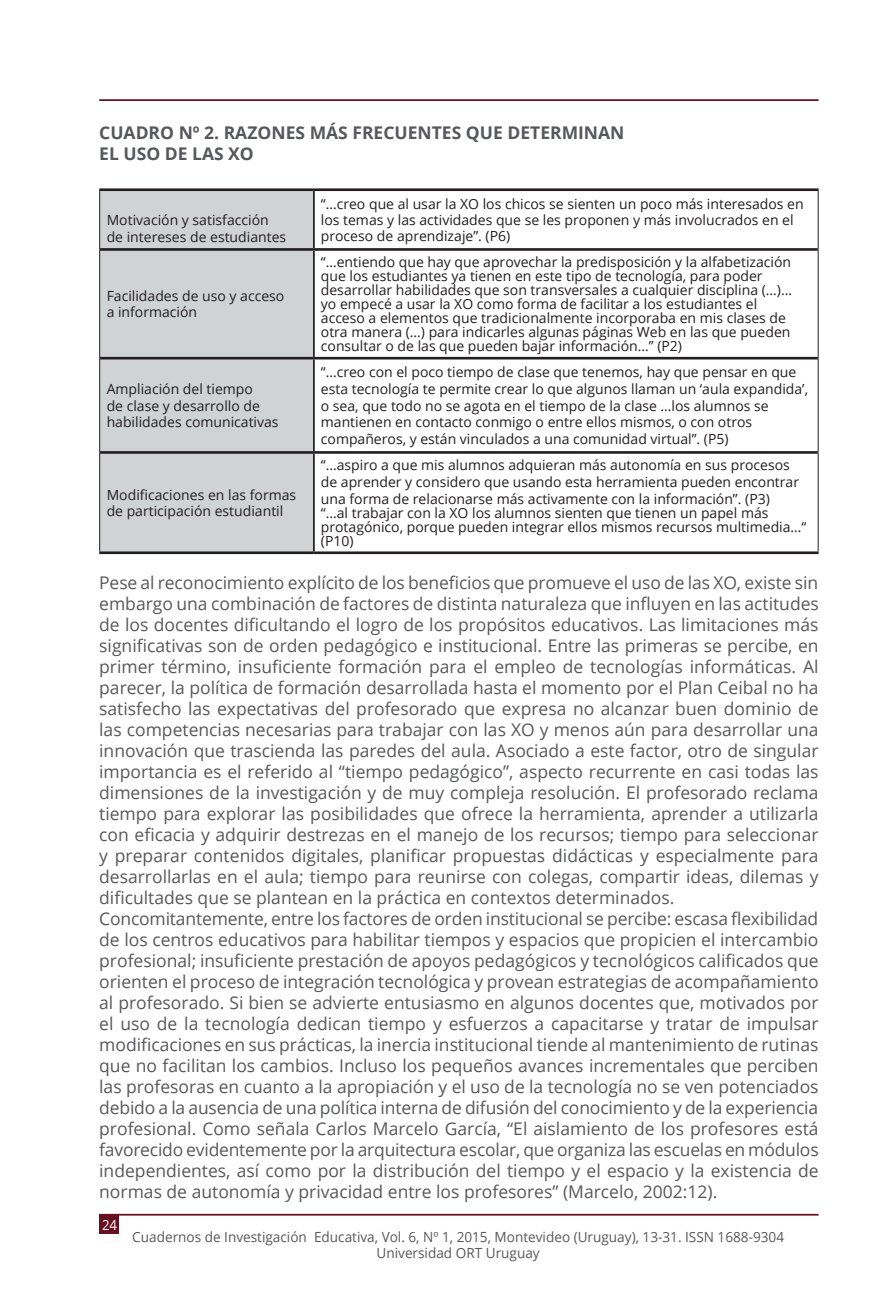
<style>
.page{position:relative;width:893px;height:1290px;background:#fff}
.page>*{position:absolute;margin:0;border:0;box-sizing:border-box;transform-origin:0 0}
.t1{font:17.5px/21px "Open Sans";color:#57585a}
.t2{font:700 17.5px/21px "Open Sans";color:#57585a}
.t3{font:14px/16.8px "Open Sans";color:#231f20}
.t4{font:14px/16.8px "Open Sans";color:#57585a;text-align:center}
.t5{font:14px "Open Sans";color:#fff;scale:.95 1}
</style>
<div class="page">
<hr style="left:99px;top:1214px;width:720px;height:1px;background:#661020">
<hr style="left:99px;top:99px;width:720px;height:2px;background:#661020">
<div style="left:99px;top:1214px;width:20px;height:20px;background:#661020"></div>
<div style="left:100px;top:191px;width:213px;height:360px;background:#d1d2d4"></div>
<hr style="left:99px;top:188px;width:215px;height:3px;background:#231f20">
<hr style="left:314px;top:188px;width:505px;height:3px;background:#231f20">
<hr style="left:100px;top:248px;width:214px;height:3px;background:#231f20">
<hr style="left:314px;top:248px;width:504px;height:3px;background:#231f20">
<hr style="left:100px;top:357px;width:214px;height:2px;background:#231f20">
<hr style="left:314px;top:357px;width:504px;height:2px;background:#231f20">
<hr style="left:100px;top:451px;width:214px;height:3px;background:#231f20">
<hr style="left:314px;top:451px;width:504px;height:3px;background:#231f20">
<hr style="left:99px;top:551px;width:215px;height:3px;background:#231f20">
<hr style="left:314px;top:551px;width:505px;height:3px;background:#231f20">
<hr style="left:313px;top:191px;width:2px;height:57px;background:#231f20">
<hr style="left:313px;top:251px;width:2px;height:106px;background:#231f20">
<hr style="left:313px;top:359px;width:2px;height:92px;background:#231f20">
<hr style="left:313px;top:454px;width:2px;height:97px;background:#231f20">
<hr style="left:818px;top:191px;width:1px;height:58px;background:#231f20">
<hr style="left:818px;top:249px;width:1px;height:109px;background:#231f20">
<hr style="left:818px;top:358px;width:1px;height:94px;background:#231f20">
<hr style="left:818px;top:452px;width:1px;height:99px;background:#231f20">
<hr style="left:99px;top:191px;width:1px;height:58px;background:#231f20">
<hr style="left:99px;top:249px;width:1px;height:109px;background:#231f20">
<hr style="left:99px;top:358px;width:1px;height:94px;background:#231f20">
<hr style="left:99px;top:452px;width:1px;height:99px;background:#231f20">
<p class="t2" style="left:99px;top:122px;width:527px">CUADRO Nº 2. RAZONES MÁS FRECUENTES QUE DETERMINAN<br>EL USO DE LAS XO</p>
<p class="t3" style="left:107px;top:211px;width:181px;line-height:17.5px">Motivación y satisfacción de intereses de estudiantes</p>
<p class="t3" style="left:107px;top:288px;width:179px;line-height:15.8px">Facilidades de uso y acceso a información</p>
<p class="t3" style="left:107px;top:380px;width:173px">Ampliación del tiempo<br>de clase y desarrollo de habilidades comunicativas</p>
<p class="t3" style="left:321px;top:196px;width:484px;line-height:15.8px">“…creo que al usar la XO los chicos se sienten un poco más interesados en los temas y las actividades que se les proponen y más involucrados en el proceso de aprendizaje”. (P6)</p>
<p class="t3" style="left:321px;top:255px;width:473px;line-height:14px">“…entiendo que hay que aprovechar la predisposición y la alfabetización que los estudiantes ya tienen en este tipo de tecnología, para poder desarrollar habilidades que son transversales a cualquier disciplina (…)… yo empecé a usar la XO como forma de facilitar a los estudiantes el acceso a elementos que tradicionalmente incorporaba en mis clases de otra manera (…) para indicarles algunas páginas Web en las que pueden consultar o de las que pueden bajar información…” (P2)</p>
<p class="t3" style="left:321px;top:363px;width:489px">“…creo con el poco tiempo de clase que tenemos, hay que pensar en que esta tecnología te permite crear lo que algunos llaman un ‘aula expandida’, o sea, que todo no se agota en el tiempo de la clase …los alumnos se mantienen en contacto conmigo o entre ellos mismos, o con otros compañeros, y están vinculados a una comunidad virtual”. (P5)</p>
<p class="t3" style="left:321px;top:456px;width:480px">“…aspiro a que mis alumnos adquieran más autonomía en sus procesos de aprender y considero que usando esta herramienta pueden encontrar una forma de relacionarse más activamente con la información”. (P3)</p>
<p class="t3" style="left:321px;top:505px;width:487px;line-height:14px">“…al trabajar con la XO los alumnos sienten que tienen un papel más protagónico, porque pueden integrar ellos mismos recursos multimedia…“ (P10)</p>
<p class="t1" style="left:99px;top:572px;width:721px">Pese al reconocimiento explícito de los beneficios que promueve el uso de las XO, existe sin embargo una combinación de factores de distinta naturaleza que influyen en las actitudes de los docentes dificultando el logro de los propósitos educativos. Las limitaciones más significativas son de orden pedagógico e institucional. Entre las primeras se percibe, en primer término, insuficiente formación para el empleo de tecnologías informáticas. Al parecer, la política de formación desarrollada hasta el momento por el Plan Ceibal no ha satisfecho las expectativas del profesorado que expresa no alcanzar buen dominio de las competencias necesarias para trabajar con las XO y menos aún para desarrollar una innovación que trascienda las paredes del aula. Asociado a este factor, otro de singular importancia es el referido al “tiempo pedagógico”, aspecto recurrente en casi todas las dimensiones de la investigación y de muy compleja resolución. El profesorado reclama tiempo para explorar las posibilidades que ofrece la herramienta, aprender a utilizarla con eficacia y adquirir destrezas en el manejo de los recursos; tiempo para seleccionar y preparar contenidos digitales, planificar propuestas didácticas y especialmente para desarrollarlas en el aula; tiempo para reunirse con colegas, compartir ideas, dilemas y dificultades que se plantean en la práctica en contextos determinados.<br>Concomitantemente, entre los factores de orden institucional se percibe: escasa flexibilidad de los centros educativos para habilitar tiempos y espacios que propicien el intercambio profesional; insuficiente prestación de apoyos pedagógicos y tecnológicos calificados que orienten el proceso de integración tecnológica y provean estrategias de acompañamiento al profesorado. Si bien se advierte entusiasmo en algunos docentes que, motivados por el uso de la tecnología dedican tiempo y esfuerzos a capacitarse y tratar de impulsar modificaciones en sus prácticas, la inercia institucional tiende al mantenimiento de rutinas que no facilitan los cambios. Incluso los pequeños avances incrementales que perciben las profesoras en cuanto a la apropiación y el uso de la tecnología no se ven potenciados debido a la ausencia de una política interna de difusión del conocimiento y de la experiencia profesional. Como señala Carlos Marcelo García, “El aislamiento de los profesores está favorecido evidentemente por la arquitectura escolar, que organiza las escuelas en módulos independientes, así como por la distribución del tiempo y el espacio y la existencia de normas de autonomía y privacidad entre los profesores” (Marcelo, 2002:12).</p>
<p class="t3" style="left:107px;top:486px;width:191px">Modificaciones en las formas de participación estudiantil</p>
<p class="t5" style="left:102px;top:1215px;width:18px">24</p>
<p class="t4" style="left:132px;top:1228px;width:653px">Cuadernos de Investigación Educativa, Vol. 6, Nº 1, 2015, Montevideo (Uruguay), 13-31. ISSN 1688-9304<br>Universidad ORT Uruguay</p>
</div>
